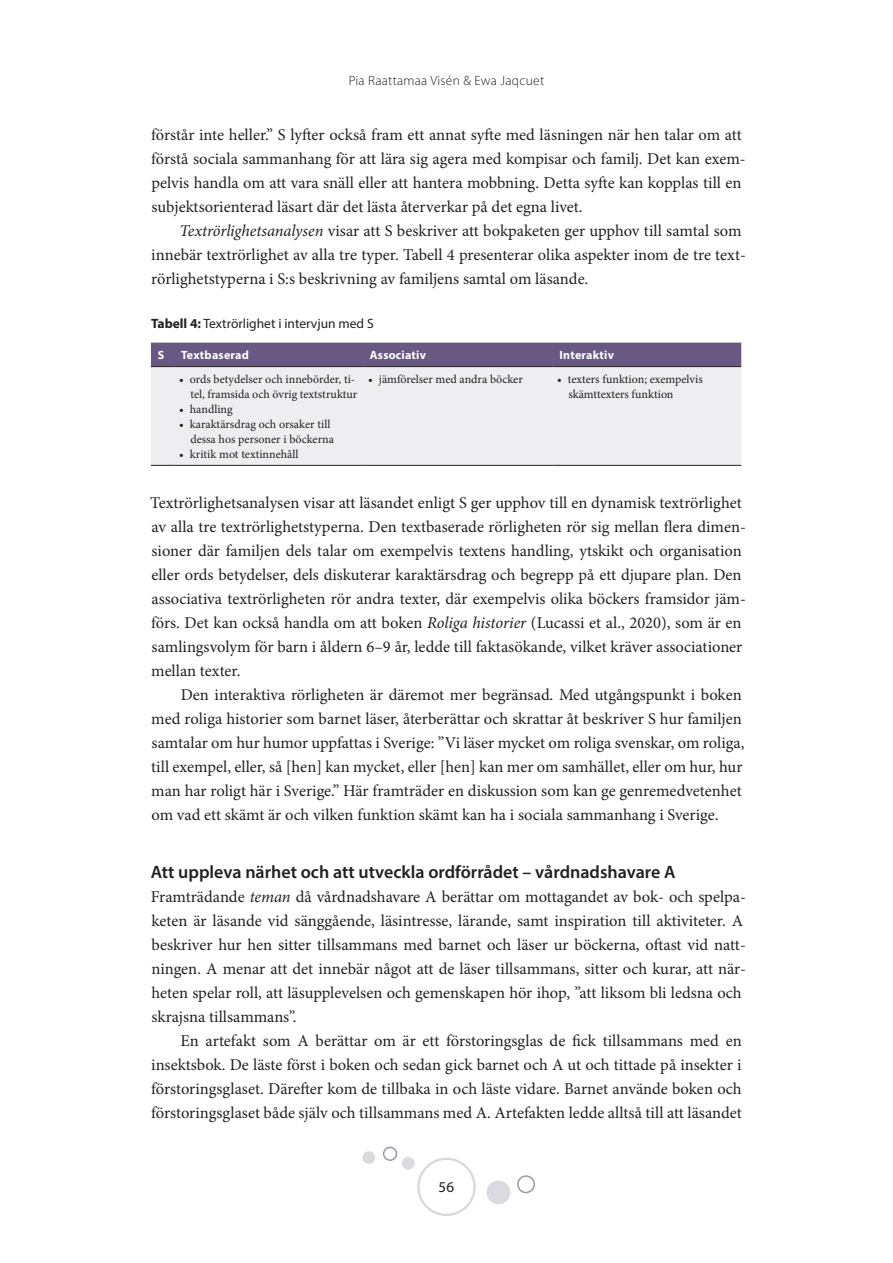
<style>
.page{position:relative;width:893px;height:1263px;background:#fff}
.page>*{position:absolute;margin:0;border:0;box-sizing:border-box;transform-origin:0 0}
.t1{font:600 18px "Myriad Pro";color:#231f20}
.t2{font:16.5px/24px "Minion Pro";color:#231f20}
.t3{font:15px "Myriad Pro";color:#231f20}
.t4{font:13.5px "Myriad Pro";color:#231f20}
.t5{font:300 13.5px "Myriad Pro";letter-spacing:.02em;color:#231f20}
.t6{font:12px/15px "Minion Pro";color:#231f20;text-align:right}
.t7{font:700 12px "Myriad Pro";letter-spacing:.02em;color:#fff}
.s1{font-style:italic}
.s2{font-weight:700}
</style>
<div class="page">
<div style="left:417px;top:1158px;width:59px;height:58px;border:2px solid #d9d6de;border-radius:50%"></div>
<div style="left:402px;top:1157px;width:13px;height:12px;background:#dcd9e1;border-radius:50%"></div>
<div style="left:487px;top:1181px;width:23px;height:23px;background:#dcd9e1;border-radius:50%"></div>
<div style="left:517px;top:1175px;width:18px;height:18px;border:2px solid #9e93ad;border-radius:50%"></div>
<div style="left:383px;top:1146px;width:14px;height:15px;border:2px solid #9e93ad;border-radius:50%"></div>
<div style="left:362px;top:1151px;width:13px;height:13px;background:#dcd9e1;border-radius:50%"></div>
<div style="left:151px;top:367px;width:590px;height:98px;background:#eeedf0"></div>
<div style="left:151px;top:343px;width:590px;height:24px;background:#685883"></div>
<hr style="left:174px;top:366px;width:189px;height:1px;background:#231f20">
<hr style="left:363px;top:366px;width:189px;height:1px;background:#231f20">
<hr style="left:552px;top:366px;width:189px;height:1px;background:#231f20">
<svg style="left:151px;top:465px;width:23px;height:1px"></svg>
<hr style="left:174px;top:465px;width:189px;height:1px;background:#231f20">
<hr style="left:363px;top:465px;width:189px;height:1px;background:#231f20">
<hr style="left:552px;top:465px;width:189px;height:1px;background:#231f20">
<p class="t5" style="left:349px;top:72px;width:197px">Pia Raattamaa Visén &amp; Ewa Jaqcuet</p>
<p class="t2" style="left:151px;top:122px;width:596px">förstår inte heller.” S lyfter också fram ett annat syfte med läsningen när hen talar om att förstå sociala sammanhang för att lära sig agera med kompisar och familj. Det kan exem&shy;pelvis handla om att vara snäll eller att hantera mobbning. Detta syfte kan kopplas till en subjektsorienterad läsart där det lästa återverkar på det egna livet.</p>
<p class="t2" style="left:151px;top:218px;width:594px;text-indent:28px"><span class="s1">Textrörlighetsanalysen</span> visar att S beskriver att bokpaketen ger upphov till samtal som innebär textrörlighet av alla tre typer. Tabell 4 presenterar olika aspekter inom de tre text&shy;rörlighetstyperna i S:s beskrivning av familjens samtal om läsande.</p>
<p class="t4" style="left:151px;top:315px;width:224px"><span class="s2">Tabell 4:</span> Textrörlighet i intervjun med S</p>
<p class="t7" style="left:158px;top:347px;width:8px">S</p>
<p class="t7" style="left:181px;top:347px;width:69px">Textbaserad</p>
<p class="t7" style="left:370px;top:347px;width:58px">Associativ</p>
<p class="t7" style="left:559px;top:347px;width:56px">Interaktiv</p>
<p class="t6" style="left:179px;top:372px;width:179px">• ords betydelser och innebörder, ti&shy;tel, framsida och övrig textstruktur</p>
<p class="t6" style="left:179px;top:402px;width:55px">• handling</p>
<p class="t6" style="left:179px;top:417px;width:156px">• karaktärsdrag och orsaker till dessa hos personer i böckerna</p>
<p class="t6" style="left:179px;top:447px;width:121px">• kritik mot textinnehåll</p>
<p class="t6" style="left:368px;top:372px;width:156px">• jämförelser med andra böcker</p>
<p class="t6" style="left:568px;top:372px;width:136px;text-align:left;text-indent:-11px">• texters funktion; exempelvis skämttexters funktion</p>
<p class="t2" style="left:150px;top:490px;width:597px">Textrörlighetsanalysen visar att läsandet enligt S ger upphov till en dynamisk textrörlighet av alla tre textrörlighetstyperna. Den textbaserade rörligheten rör sig mellan flera dimen&shy;sioner där familjen dels talar om exempelvis textens handling, ytskikt och organisation eller ords betydelser, dels diskuterar karaktärsdrag och begrepp på ett djupare plan. Den associativa textrörligheten rör andra texter, där exempelvis olika böckers framsidor jäm&shy;förs. Det kan också handla om att boken <span class="s1">Roliga historier</span> (Lucassi et al., 2020), som är en samlingsvolym för barn i åldern 6–9 år, ledde till faktasökande, vilket kräver associationer mellan texter.</p>
<p class="t2" style="left:151px;top:683px;width:595px;text-indent:30px">Den interaktiva rörligheten är däremot mer begränsad. Med utgångspunkt i boken med roliga historier som barnet läser, återberättar och skrattar åt beskriver S hur familjen samtalar om hur humor uppfattas i Sverige: ”Vi läser mycket om roliga svenskar, om roliga, till exempel, eller, så [hen] kan mycket, eller [hen] kan mer om samhället, eller om hur, hur man har roligt här i Sverige.” Här framträder en diskussion som kan ge genremedvetenhet om vad ett skämt är och vilken funktion skämt kan ha i sociala sammanhang i Sverige.</p>
<p class="t1" style="left:151px;top:861px;width:526px">Att uppleva närhet och att utveckla ordförrådet – vårdnadshavare A</p>
<p class="t2" style="left:151px;top:885px;width:597px">Framträdande <span class="s1">teman</span> då vårdnadshavare A berättar om mottagandet av bok- och spelpa&shy;keten är läsande vid sänggående, läsintresse, lärande, samt inspiration till aktiviteter. A beskriver hur hen sitter tillsammans med barnet och läser ur böckerna, oftast vid natt&shy;ningen. A menar att det innebär något att de läser tillsammans, sitter och kurar, att när&shy;heten spelar roll, att läsupplevelsen och gemenskapen hör ihop, ”att liksom bli ledsna och skrajsna tillsammans”.</p>
<p class="t2" style="left:151px;top:1029px;width:592px;text-align:justify;text-indent:29px">En artefakt som A berättar om är ett förstoringsglas de fick tillsammans med en insektsbok. De läste först i boken och sedan gick barnet och A ut och tittade på insekter i förstoringsglaset. Därefter kom de tillbaka in och läste vidare. Barnet använde boken och förstoringsglaset både själv och tillsammans med A. Artefakten ledde alltså till att läsandet</p>
<p class="t3" style="left:439px;top:1178px;width:17px">56</p>
</div>
